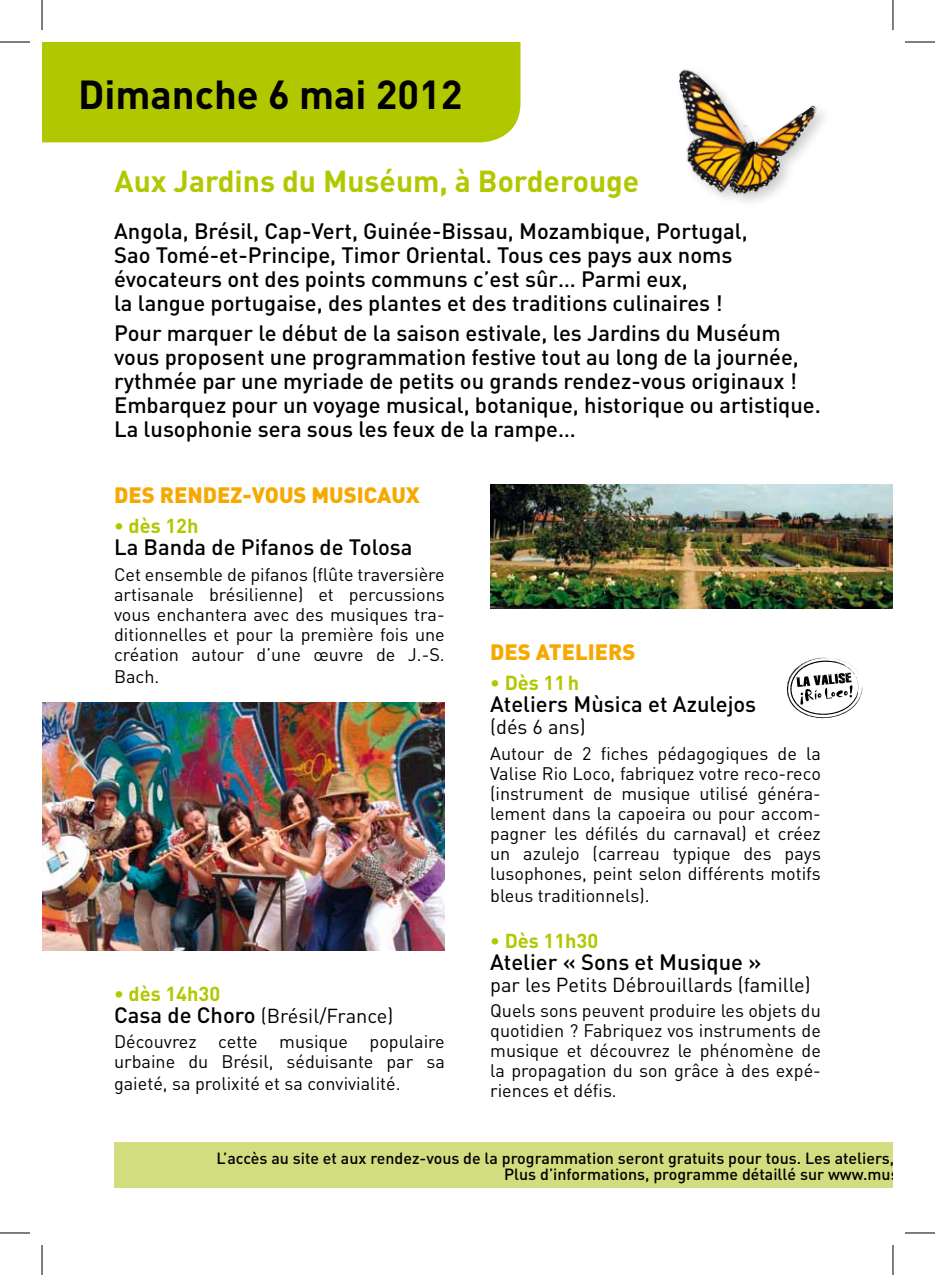
<style>
.page{position:relative;width:935px;height:1275px;background:#fff}
.page>*{position:absolute;margin:0;border:0;box-sizing:border-box;transform-origin:0 0}
.t1{font:700 40px "DIN";color:#000}
.t2{font:700 30px "DIN";color:#b1c800}
.t3{font:500 22px/24px "DIN";color:#000}
.t4{font:900 22px "DIN";color:#f7a800}
.t5{font:20px/22px "DIN";color:#000}
.t6{font:700 20px "DIN";color:#b1c800}
.t7{font:18px/20px "DIN";color:#000;text-align:justify}
.t8{font:500 16px/16px "DIN";color:#000;text-align:right}
.s1{font-weight:700;color:#b1c800}
.s2{font-weight:500;font-size:22px}
</style>
<div class="page">
<div style="left:42px;top:42px;width:478px;height:100px;background:#b1c800"></div>
<div style="left:114px;top:1142px;width:778px;height:45px;background:#d2dd80"></div>
<img style="left:42px;top:702px;width:402px;height:248px">
<img style="left:490px;top:485px;width:402px;height:123px">
<img style="left:679px;top:69px;width:145px;height:133px">
<svg style="left:786px;top:658px;width:76px;height:60px"></svg>
<hr style="left:0;top:42px;width:30px;height:1px;background:#000">
<hr style="left:904px;top:42px;width:30px;height:1px;background:#000">
<hr style="left:0;top:1232px;width:30px;height:1px;background:#000">
<hr style="left:904px;top:1232px;width:30px;height:1px;background:#000">
<hr style="left:42px;top:0;width:1px;height:30px;background:#000">
<hr style="left:42px;top:1245px;width:1px;height:30px;background:#000">
<hr style="left:892px;top:0;width:1px;height:30px;background:#000">
<hr style="left:892px;top:1245px;width:1px;height:30px;background:#000">
<h1 class="t1" style="left:78px;top:69px;width:386px">Dimanche 6 mai 2012</h1>
<h2 class="t2" style="left:114px;top:162px;width:526px">Aux Jardins du Muséum, à Borderouge</h2>
<p class="t3" style="left:114px;top:218px;width:635px">Angola, Brésil, Cap-Vert, Guinée-Bissau, Mozambique, Portugal, Sao Tomé-et-Principe, Timor Oriental. Tous ces pays aux noms évocateurs ont des points communs c’est sûr… Parmi eux,<br>la langue portugaise, des plantes et des traditions culinaires !</p>
<p class="t3" style="left:114px;top:320px;width:708px">Pour marquer le début de la saison estivale, les Jardins du Muséum vous proposent une programmation festive tout au long de la journée, rythmée par une myriade de petits ou grands rendez-vous originaux !<br>Embarquez pour un voyage musical, botanique, historique ou artistique.<br>La lusophonie sera sous les feux de la rampe…</p>
<p class="t4" style="left:114px;top:481px;width:307px">DES RENDEZ-VOUS MUSICAUX</p>
<p class="t6" style="left:114px;top:513px;width:86px">• dès 12h</p>
<p class="t3" style="left:114px;top:534px;width:300px">La Banda de Pifanos de Tolosa</p>
<p class="t7" style="left:114px;top:564px;width:332px">Cet ensemble de pifanos (flûte traversière artisanale brésilienne) et percussions vous enchantera avec des musiques tra&shy;ditionnelles et pour la première fois une création autour d’une œuvre de J.-S.</p>
<p class="t7" style="left:114px;top:666px;width:47px">Bach.</p>
<p class="t5" style="left:114px;top:982px;width:281px"><span class="s1">• dès 14h30<br></span><span class="s2">Casa de Choro</span> (Brésil/France)</p>
<p class="t7" style="left:114px;top:1031px;width:332px">Découvrez cette musique populaire urbaine du Brésil, séduisante par sa</p>
<p class="t7" style="left:114px;top:1073px;width:288px">gaieté, sa prolixité et sa convivialité.</p>
<p class="t4" style="left:490px;top:637px;width:147px">DES ATELIERS</p>
<p class="t6" style="left:490px;top:669px;width:90px">• Dès 11h</p>
<p class="t3" style="left:490px;top:691px;width:267px">Ateliers Mùsica et Azulejos</p>
<p class="t5" style="left:490px;top:715px;width:97px">(dés 6 ans)</p>
<p class="t7" style="left:490px;top:742px;width:332px">Autour de 2 fiches pédagogiques de la Valise Rio Loco, fabriquez votre reco-reco (instrument de musique utilisé généra&shy;lement dans la capoeira ou pour accom&shy;pagner les défilés du carnaval) et créez un azulejo (carreau typique des pays lusophones, peint selon différents motifs</p>
<p class="t7" style="left:490px;top:884px;width:161px">bleus traditionnels).</p>
<p class="t6" style="left:490px;top:927px;width:110px">• Dès 11h30</p>
<p class="t3" style="left:490px;top:949px;width:273px">Atelier « Sons et Musique »</p>
<p class="t5" style="left:490px;top:973px;width:322px">par les Petits Débrouillards (famille)</p>
<p class="t7" style="left:490px;top:1000px;width:332px">Quels sons peuvent produire les objets du quotidien ? Fabriquez vos instruments de musique et découvrez le phénomène de la propagation du son grâce à des expé&shy;riences et défis.</p>
<p class="t8" style="left:216px;top:1149px;width:721px">L’accès au site et aux rendez-vous de la programmation seront gratuits pour tous. Les ateliers, visite<br>Plus d’informations, programme détaillé sur www.museum.</p>
</div>
